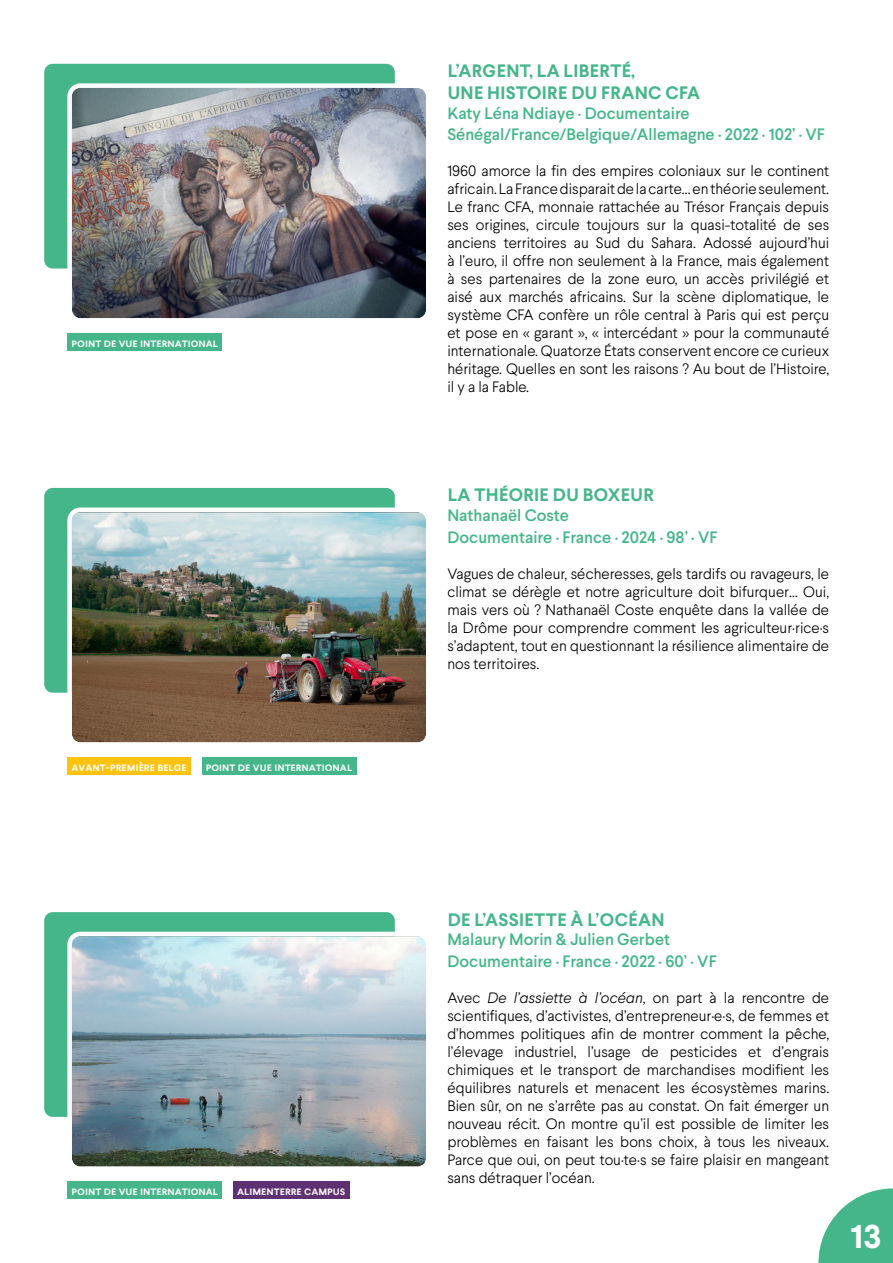
<style>
.page{position:relative;width:893px;height:1263px;background:#fff}
.page>*{position:absolute;margin:0;border:0;box-sizing:border-box;transform-origin:0 0}
.t1{font:700 33px "Larsseit";color:#fff}
.t2{font:700 18px/21.6px "Larsseit";letter-spacing:.02em;color:#44b689}
.t3{font:500 16.5px/21.6px "Larsseit";color:#44b689}
.t4{font:300 15px/18px "Larsseit";color:#000;text-align:justify}
.t5{font:500 12px "Larsseit";color:#fff}
.s1{font-style:italic}
</style>
<div class="page">
<svg style="left:818px;top:1188px;width:75px;height:75px"></svg>
<div style="left:44px;top:64px;width:351px;height:204px;background:#44b689;border-radius:9px"></div>
<img style="left:72px;top:88px;width:354px;height:230px">
<div style="left:67px;top:83px;width:364px;height:240px;border:4px solid #fff;border-radius:11px"></div>
<div style="left:44px;top:488px;width:351px;height:205px;background:#44b689;border-radius:9px"></div>
<img style="left:72px;top:512px;width:354px;height:230px">
<div style="left:67px;top:507px;width:364px;height:240px;border:4px solid #fff;border-radius:11px"></div>
<div style="left:44px;top:912px;width:351px;height:205px;background:#44b689;border-radius:9px"></div>
<img style="left:72px;top:937px;width:354px;height:229px">
<div style="left:67px;top:932px;width:364px;height:239px;border:4px solid #fff;border-radius:11px"></div>
<div style="left:67px;top:333px;width:155px;height:18px;background:#44b689"></div>
<div style="left:202px;top:757px;width:154px;height:18px;background:#44b689"></div>
<div style="left:67px;top:757px;width:124px;height:18px;background:#ffc20e"></div>
<div style="left:67px;top:1182px;width:155px;height:17px;background:#44b689"></div>
<div style="left:233px;top:1182px;width:117px;height:17px;background:#603172"></div>
<p class="t5" style="left:72px;top:335px;width:148px">point de vue international</p>
<p class="t5" style="left:72px;top:759px;width:117px">avant-première belge</p>
<p class="t5" style="left:206px;top:759px;width:148px">point de vue international</p>
<p class="t5" style="left:72px;top:1183px;width:148px">point de vue international</p>
<p class="t5" style="left:237px;top:1183px;width:110px">alimenterre campus</p>
<p class="t2" style="left:448px;top:60px;width:254px">L’ARGENT, LA LIBERTÉ,<br>UNE HISTOIRE DU FRANC CFA</p>
<p class="t3" style="left:447px;top:102px;width:379px">Katy Léna Ndiaye · Documentaire<br>Sénégal/France/Belgique/Allemagne · 2022 · 102’ · VF</p>
<p class="t4" style="left:447px;top:162px;width:383px">1960 amorce la fin des empires coloniaux sur le continent africain. La France disparait de la carte… en théorie seulement.<br>Le franc CFA, monnaie rattachée au Trésor Français depuis ses origines, circule toujours sur la quasi-totalité de ses anciens territoires au Sud du Sahara. Adossé aujourd’hui à l’euro, il offre non seulement à la France, mais également à ses partenaires de la zone euro, un accès privilégié et aisé aux marchés africains. Sur la scène diplomatique, le système CFA confère un rôle central à Paris qui est perçu et pose en « garant », « intercédant » pour la communauté internationale. Quatorze États conservent encore ce curieux héritage. Quelles en sont les raisons ? Au bout de l’Histoire, il y a la Fable.</p>
<p class="t2" style="left:448px;top:484px;width:208px">LA THÉORIE DU BOXEUR</p>
<p class="t3" style="left:447px;top:505px;width:272px">Nathanaël Coste<br>Documentaire · France · 2024 · 98’ · VF</p>
<p class="t4" style="left:447px;top:564px;width:383px">Vagues de chaleur, sécheresses, gels tardifs ou ravageurs, le climat se dérègle et notre agriculture doit bifurquer… Oui, mais vers où ? Nathanaël Coste enquête dans la vallée de la Drôme pour comprendre comment les agriculteur·rice·s s’adaptent, tout en questionnant la résilience alimentaire de nos territoires.</p>
<p class="t2" style="left:448px;top:908px;width:218px">DE L’ASSIETTE À L’OCÉAN</p>
<p class="t3" style="left:447px;top:929px;width:271px">Malaury Morin &amp; Julien Gerbet<br>Documentaire · France · 2022 · 60’ · VF</p>
<p class="t4" style="left:447px;top:989px;width:383px">Avec <span class="s1">De l’assiette à l’océan</span>, on part à la rencontre de scientifiques, d’activistes, d’entrepreneur·e·s, de femmes et d’hommes politiques afin de montrer comment la pêche, l’élevage industriel, l’usage de pesticides et d’engrais chimiques et le transport de marchandises modifient les équilibres naturels et menacent les écosystèmes marins.<br>Bien sûr, on ne s’arrête pas au constat. On fait émerger un nouveau récit. On montre qu’il est possible de limiter les problèmes en faisant les bons choix, à tous les niveaux.<br>Parce que oui, on peut tou·te·s se faire plaisir en mangeant sans détraquer l’océan.</p>
<h1 class="t1" style="left:851px;top:1215px;width:32px">13</h1>
</div>
